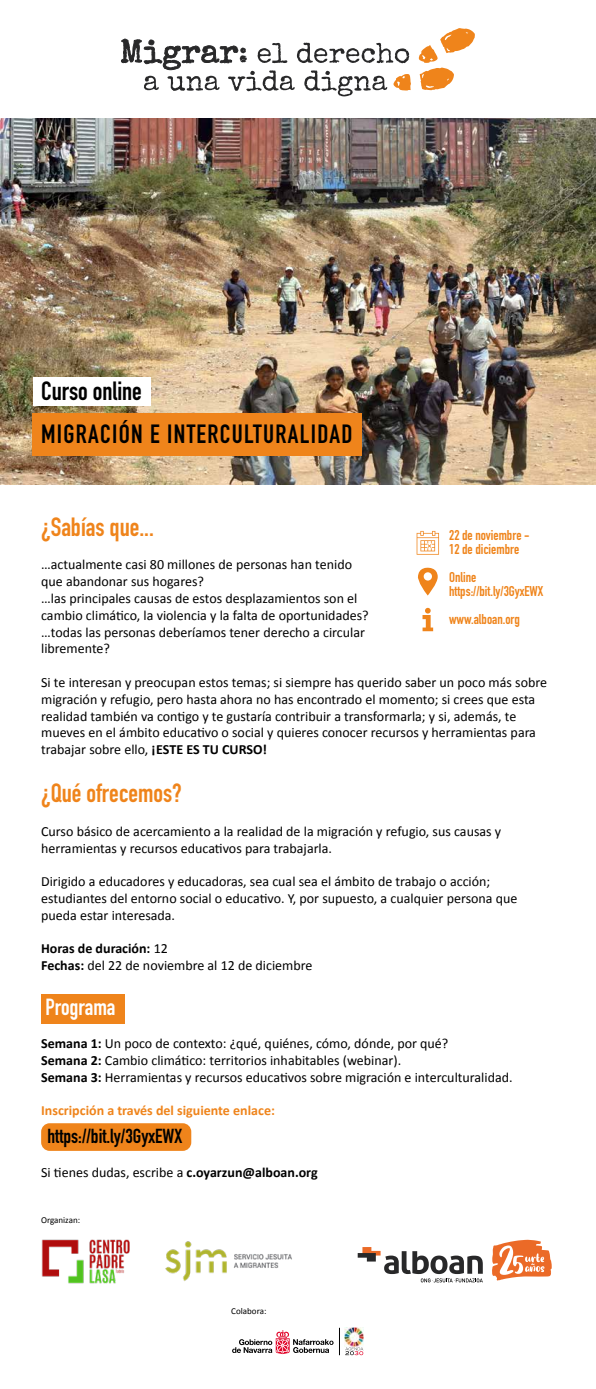
<style>
.page{position:relative;width:596px;height:1389px;background:#fff}
.page>*{position:absolute;margin:0;border:0;box-sizing:border-box;transform-origin:0 0}
.t1{font:700 26px/43.1px "DIN Condensed";letter-spacing:.05em;color:#000}
.t2{font:700 26px "DIN Condensed";color:#ef841b}
.t3{font:700 23px "DIN Condensed";color:#fff}
.t4{font:700 20px "DIN Condensed";color:#000}
.t5{font:14px/16.8px "Calibri";color:#000}
.t6{font:700 14px/14px "DIN Condensed";color:#ef841b}
.t7{font:700 14px "Calibri";color:#ef841b}
.t8{font:9px "Calibri";color:#000}
.s1{font-weight:700}
</style>
<div class="page">
<div style="left:41px;top:1123px;width:150px;height:28px;background:#ef841b;border-radius:9px"></div>
<div style="left:41px;top:994px;width:83px;height:29px;background:#ef841b"></div>
<img style="left:0;top:118px;width:595px;height:367px">
<div style="left:33px;top:378px;width:117px;height:28px;background:#fff"></div>
<div style="left:33px;top:413px;width:328px;height:43px;background:#ef841b"></div>
<svg style="left:357px;top:1247px;width:125px;height:35px"></svg>
<svg style="left:492px;top:1240px;width:59px;height:41px"></svg>
<img style="left:41px;top:1239px;width:89px;height:45px">
<img style="left:165px;top:1241px;width:127px;height:40px">
<svg style="left:232px;top:1330px;width:101px;height:24px"></svg>
<svg style="left:339px;top:1328px;width:24px;height:27px"></svg>
<svg style="left:422px;top:608px;width:11px;height:23px"></svg>
<svg style="left:417px;top:567px;width:20px;height:29px"></svg>
<svg style="left:416px;top:531px;width:23px;height:24px"></svg>
<svg style="left:418px;top:28px;width:56px;height:62px"></svg>
<svg style="left:121px;top:38px;width:289px;height:58px"></svg>
<h1 class="t1" style="left:41px;top:369px;width:312px">Curso online<br>MIGRACIÓN E INTERCULTURALIDAD</h1>
<h1 class="t2" style="left:41px;top:509px;width:114px">¿Sabías que...</h1>
<p class="t5" style="left:41px;top:556px;width:329px">…actualmente casi 80 millones de personas han tenido que abandonar sus hogares?<br>…las principales causas de estos desplazamientos son el cambio climático, la violencia y la falta de oportunidades? …todas las personas deberíamos tener derecho a circular libremente?</p>
<p class="t5" style="left:41px;top:673px;width:507px">Si te interesan y preocupan estos temas; si siempre has querido saber un poco más sobre migración y refugio, pero hasta ahora no has encontrado el momento; si crees que esta realidad también va contigo y te gustaría contribuir a transformarla; y si, además, te mueves en el ámbito educativo o social y quieres conocer recursos y herramientas para trabajar sobre ello, <span class="s1">¡ESTE ES TU CURSO!</span></p>
<h1 class="t2" style="left:41px;top:776px;width:142px">¿Qué ofrecemos?</h1>
<p class="t5" style="left:41px;top:822px;width:461px">Curso básico de acercamiento a la realidad de la migración y refugio, sus causas y herramientas y recursos educativos para trabajarla.</p>
<p class="t5" style="left:41px;top:873px;width:477px">Dirigido a educadores y educadoras, sea cual sea el ámbito de trabajo o acción; estudiantes del entorno social o educativo. Y, por supuesto, a cualquier persona que pueda estar interesada.</p>
<p class="t5" style="left:41px;top:940px;width:273px"><span class="s1">Horas de duración:</span> 12<br><span class="s1">Fechas:</span> del 22 de noviembre al 12 de diciembre</p>
<h2 class="t3" style="left:45px;top:991px;width:71px">Programa</h2>
<p class="t5" style="left:41px;top:1035px;width:472px"><span class="s1">Semana 1:</span> Un poco de contexto: ¿qué, quiénes, cómo, dónde, por qué?<br><span class="s1">Semana 2:</span> Cambio climático: territorios inhabitables (webinar).<br><span class="s1">Semana 3:</span> Herramientas y recursos educativos sobre migración e interculturalidad.</p>
<p class="t7" style="left:41px;top:1101px;width:235px">Inscripción a través del siguiente enlace:</p>
<h3 class="t4" style="left:47px;top:1123px;width:136px">https://bit.ly/3GyxEWX</h3>
<p class="t5" style="left:41px;top:1163px;width:278px">Si tienes dudas, escribe a <span class="s1">c.oyarzun@alboan.org</span></p>
<p class="t8" style="left:41px;top:1214px;width:41px">Organizan:</p>
<p class="t6" style="left:449px;top:528px;width:82px">22 de noviembre -<br>12 de diciembre</p>
<p class="t6" style="left:449px;top:570px;width:96px">Online https://bit.ly/3GyxEWX</p>
<p class="t6" style="left:449px;top:612px;width:72px">www.alboan.org</p>
<p class="t8" style="left:231px;top:1305px;width:37px">Colabora:</p>
</div>
